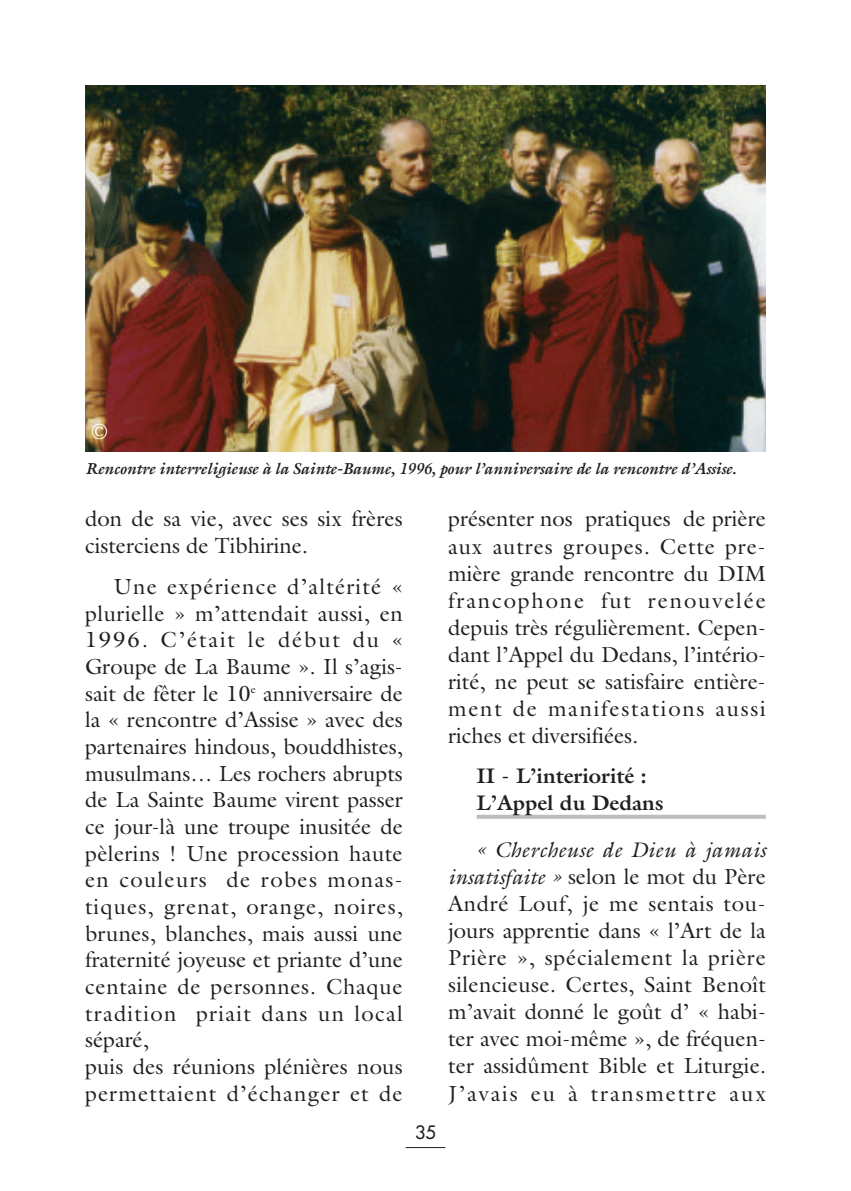
<style>
.page{position:relative;width:851px;height:1191px;background:#fff}
.page>*{position:absolute;margin:0;border:0;box-sizing:border-box;transform-origin:0 0}
.t1{font:22px/26.6px "Galliard";letter-spacing:.005em;color:#231f20}
.t2{font:22px "Galliard";color:#fff}
.t3{font:700 21.2px/26px "Galliard";color:#231f20}
.t4{font:italic 21.2px "Galliard";letter-spacing:.02em;color:#231f20}
.t5{font:18px "Futura";color:#231f20}
.t6{font:italic 700 16px "Galliard";letter-spacing:-.01em;color:#231f20}
.s1{font-style:italic;font-size:21.2px}
</style>
<div class="page">
<svg style="left:476px;top:814px;width:289px;height:4px"></svg>
<hr style="left:405px;top:1147px;width:40px;height:1px;background:#231f20">
<img style="left:85px;top:85px;width:680px;height:366px">
<p class="t2" style="left:91px;top:418px;width:18px">©</p>
<p class="t6" style="left:85px;top:459px;width:652px">Rencontre interreligieuse à la Sainte-Baume, 1996, pour l’anniversaire de la rencontre d’Assise.</p>
<p class="t1" style="left:85px;top:505px;width:319px">don de sa vie, avec ses six frères cisterciens de Tibhirine.</p>
<p class="t1" style="left:85px;top:573px;width:319px;text-indent:28px">Une expérience d’altérité « plurielle » m’attendait aussi, en<br>1996. C’était le début du «<br>Groupe de La Baume ». Il s’agis&shy;sait de fêter le 10<sup>e</sup> anniversaire de la « rencontre d’Assise » avec des partenaires hindous, bouddhistes, musulmans… Les rochers abrupts de La Sainte Baume virent passer ce jour-là une troupe inusitée de pèlerins ! Une procession haute en couleurs de robes monas&shy;tiques, grenat, orange, noires, brunes, blanches, mais aussi une fraternité joyeuse et priante d’une centaine de personnes. Chaque tradition priait dans un local séparé,<br>puis des réunions plénières nous permettaient d’échanger et de</p>
<p class="t5" style="left:415px;top:1120px;width:22px">35</p>
<p class="t1" style="left:448px;top:505px;width:319px;line-height:27.2px;text-align:justify">présenter nos pratiques de prière aux autres groupes. Cette pre&shy;mière grande rencontre du DIM francophone fut renouvelée depuis très régulièrement. Cepen&shy;dant l’Appel du Dedans, l’intério&shy;rité, ne peut se satisfaire entière&shy;ment de manifestations aussi riches et diversifiées.</p>
<p class="t3" style="left:476px;top:763px;width:188px">II - L’interiorité :<br>L’Appel du Dedans</p>
<p class="t4" style="left:476px;top:837px;width:291px">« Chercheuse de Dieu à jamais</p>
<p class="t1" style="left:448px;top:862px;width:319px;line-height:27.2px;text-align:justify"><span class="s1">insatisfaite »</span> selon le mot du Père André Louf, je me sentais tou&shy;jours apprentie dans « l’Art de la Prière », spécialement la prière silencieuse. Certes, Saint Benoît m’avait donné le goût d’ « habi&shy;ter avec moi-même », de fréquen&shy;ter assidûment Bible et Liturgie.<br>J’avais eu à transmettre aux</p>
</div>
